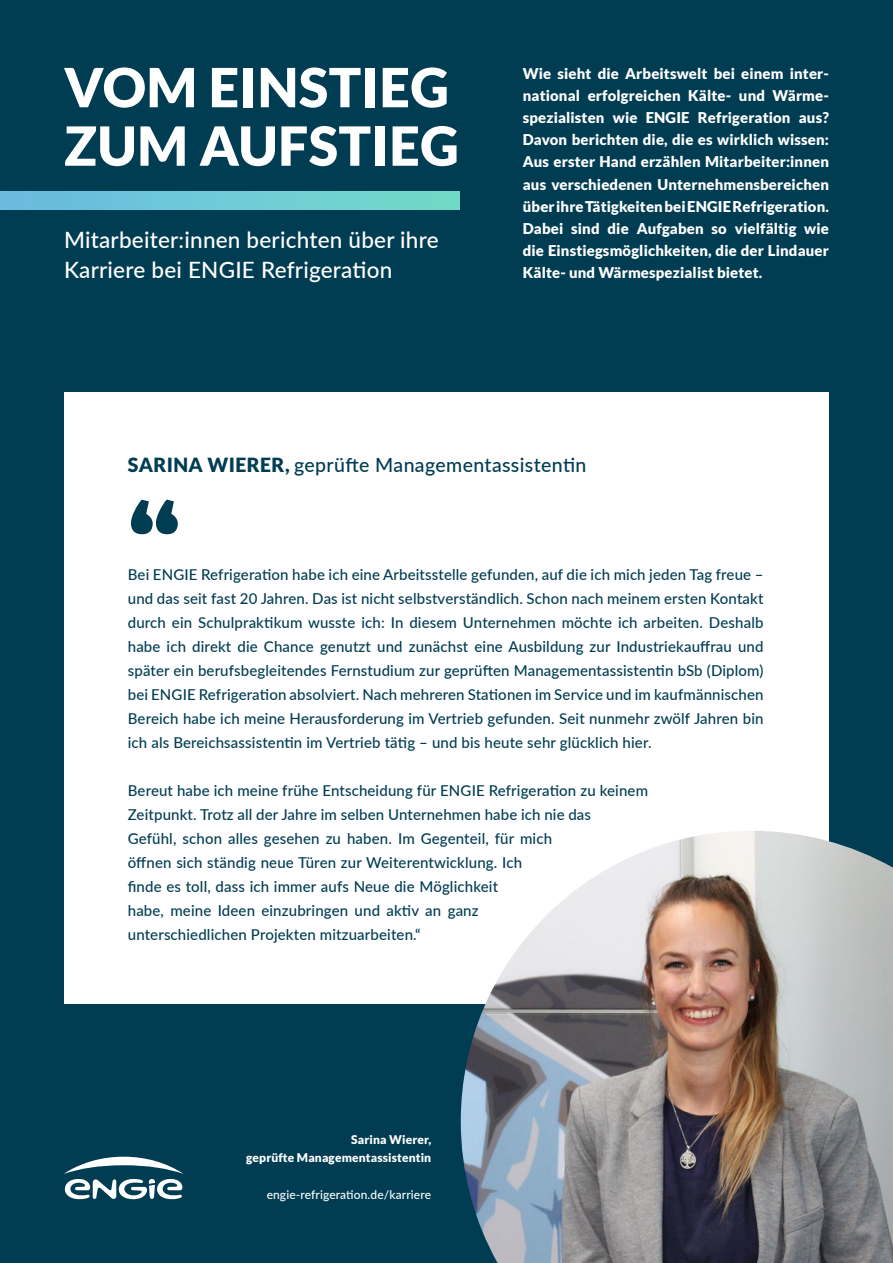
<style>
.page{position:relative;width:893px;height:1263px;background:#003d53}
.page>*{position:absolute;margin:0;border:0;box-sizing:border-box;transform-origin:0 0}
.t1{font:900 105px "Clan Pro";color:#003d53}
.t2{font:900 54px/58.5px "Lato";letter-spacing:.01em;color:#fff}
.t3{font:500 22.5px/30px "Lato";letter-spacing:.01em;color:#fff}
.t4{font:500 19.5px "Lato";letter-spacing:.02em;color:#003d53}
.t5{font:500 15px/24px "Lato";letter-spacing:.01em;color:#003d53;text-align:justify}
.t6{font:900 14.85px/22.2px "Lato";letter-spacing:.01em;color:#fff;text-align:justify}
.t7{font:900 12px/18px "Lato";letter-spacing:.01em;color:#fff;text-align:right}
.t8{font:500 12px "Lato";letter-spacing:.01em;color:#fff}
.s1{font-weight:900}
</style>
<div class="page">
<div style="left:0;top:191px;width:460px;height:18px;background:linear-gradient(to right,#6abae2,#72dbc8)"></div>
<svg style="left:64px;top:1157px;width:119px;height:44px"></svg>
<div style="left:64px;top:392px;width:765px;height:611px;background:#fff"></div>
<img style="left:461px;top:831px;width:432px;height:432px">
<h2 class="t2" style="left:64px;top:57px;width:396px">VOM EINSTIEG<br>ZUM AUFSTIEG</h2>
<h3 class="t3" style="left:64px;top:224px;width:376px">Mitarbeiter:innen berichten über ihre<br>Karriere bei ENGIE Refrigeration</h3>
<p class="t6" style="left:523px;top:62px;width:308px">Wie sieht die Arbeitswelt bei einem inter&shy;national erfolgreichen Kälte- und Wärme&shy;spezialisten wie ENGIE Refrigeration aus?<br>Davon berichten die, die es wirklich wissen:<br>Aus erster Hand erzählen Mitarbeiter:innen aus verschiedenen Unternehmensbereichen über ihre Tätigkeiten bei ENGIE Refrigeration.<br>Dabei sind die Aufgaben so vielfältig wie die Einstiegsmöglichkeiten, die der Lindauer Kälte- und Wärmespezialist bietet.</p>
<h3 class="t4" style="left:128px;top:451px;width:460px"><span class="s1">SARINA WIERER,</span> geprüfte Managementassistentin</h3>
<h1 class="t1" style="left:128px;top:485px;width:55px">“</h1>
<p class="t5" style="left:128px;top:561px;width:637px">Bei ENGIE Refrigeration habe ich eine Arbeitsstelle gefunden, auf die ich mich jeden Tag freue – und das seit fast 20 Jahren. Das ist nicht selbstverständlich. Schon nach meinem ersten Kontakt durch ein Schulpraktikum wusste ich: In diesem Unternehmen möchte ich arbeiten. Deshalb habe ich direkt die Chance genutzt und zunächst eine Ausbildung zur Industriekauffrau und später ein berufsbegleitendes Fernstudium zur geprüften Managementassistentin bSb (Diplom) bei ENGIE Refrigeration absolviert. Nach mehreren Stationen im Service und im kaufmännischen Bereich habe ich meine Herausforderung im Vertrieb gefunden. Seit nunmehr zwölf Jahren bin ich als Bereichsassistentin im Vertrieb tätig – und bis heute sehr glücklich hier.</p>
<p class="t5" style="left:128px;top:777px;width:522px;text-align:left">Bereut habe ich meine frühe Entscheidung für ENGIE Refrigeration zu keinem Zeitpunkt. Trotz all der Jahre im selben Unternehmen habe ich nie das<br>Gefühl, schon alles gesehen zu haben. Im Gegenteil, für mich<br>öffnen sich ständig neue Türen zur Weiterentwicklung. Ich<br>finde es toll, dass ich immer aufs Neue die Möglichkeit<br>habe, meine Ideen einzubringen und aktiv an ganz<br>unterschiedlichen Projekten mitzuarbeiten.“</p>
<p class="t7" style="left:246px;top:1131px;width:186px">Sarina Wierer,<br>geprüfte Managementassistentin</p>
<p class="t8" style="left:267px;top:1186px;width:166px">engie-refrigeration.de/karriere</p>
</div>
